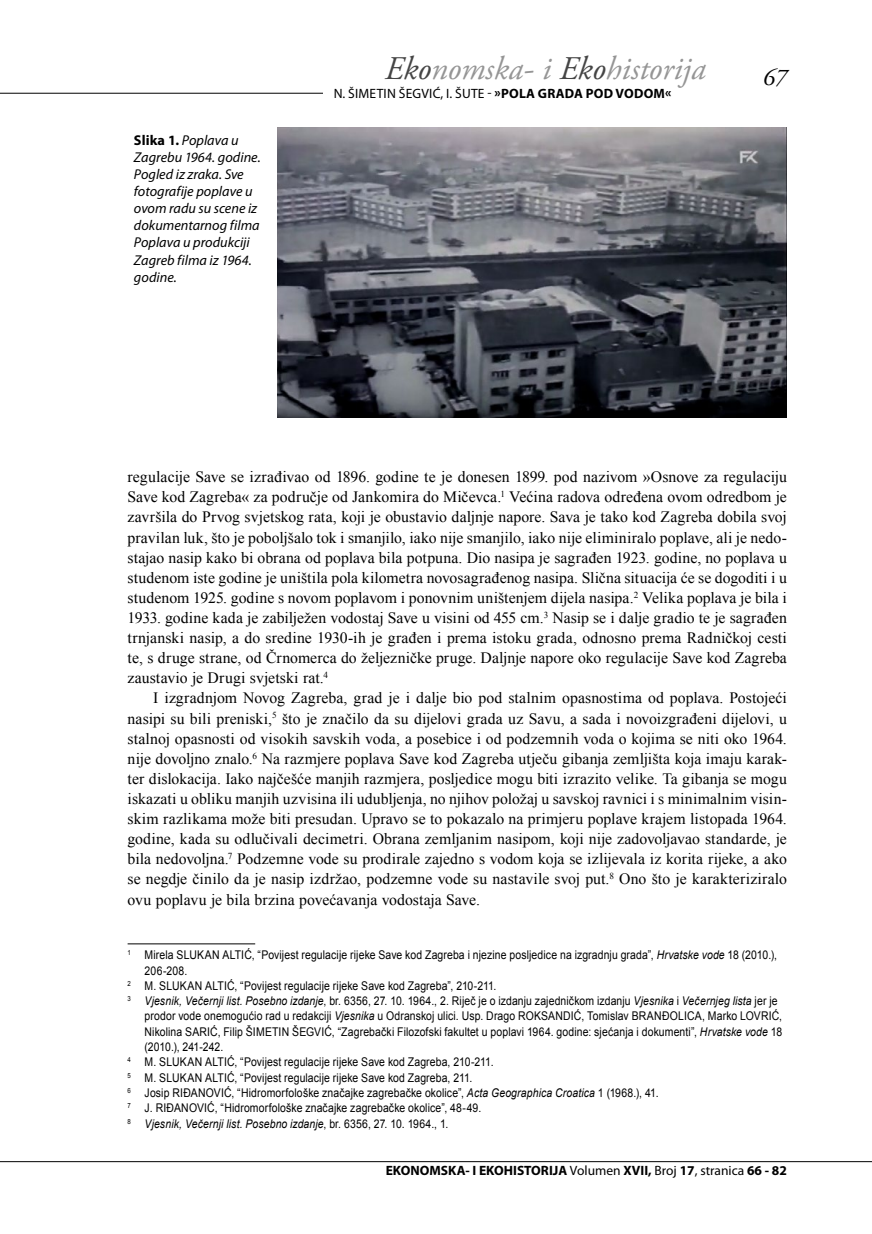
<style>
.page{position:relative;width:872px;height:1234px;background:#fff}
.page>*{position:absolute;margin:0;border:0;box-sizing:border-box;transform-origin:0 0}
.t1{font:italic 33px "Adobe Garamond Pro";color:#959595}
.t2{font:italic 24px "Adobe Garamond Pro";color:#000}
.t3{font:15.75px/20.1px "Times New Roman";color:#000;text-align:justify}
.t4{font:italic 14.25px/17.1px "Myriad Pro";color:#000}
.t5{font:700 13.5px "Myriad Pro";color:#000}
.t6{font:13.5px "Myriad Pro";letter-spacing:.015em;color:#000}
.t7{font:12px "Arial";letter-spacing:.01em;color:#000;scale:.87 1}
.t8{font:italic 12px "Arial";letter-spacing:.01em;color:#000;scale:.87 1}
.t9{font:12px "Arial";letter-spacing:-.01em;color:#000;scale:.87 1}
.s1{font-weight:700;font-style:normal}
.s2{color:#454545}
.s3{font-weight:700}
.s4{font-style:italic}
.s5{font-style:normal}
.s6{font-weight:400}
</style>
<div class="page">
<hr style="left:0;top:93px;width:518px;height:1px;background:#000">
<hr style="left:0;top:1160px;width:872px;height:1px;background:#000">
<div style="left:323px;top:88px;width:348px;height:17px;background:#fff"></div>
<hr style="left:128px;top:943px;width:127px;height:1px;background:#000">
<img style="left:277px;top:128px;width:510px;height:290px">
<p class="t4" style="left:134px;top:131px;width:128px"><span class="s1">Slika 1.</span> Poplava u<br>Zagrebu 1964. godine.<br>Pogled iz zraka. Sve fotografije poplave u ovom radu su scene iz dokumentarnog filma<br>Poplava u produkciji<br>Zagreb filma iz 1964. godine.</p>
<h1 class="t1" style="left:385px;top:48px;width:322px"><span class="s2">Eko</span>nomska- i <span class="s2">Eko</span>historija</h1>
<p class="t6" style="left:334px;top:85px;width:339px">N. ŠIMETIN ŠEGVIĆ, I. ŠUTE - <span class="s3">»POLA GRADA POD VODOM«</span></p>
<h2 class="t2" style="left:763px;top:63px;width:25px">67</h2>
<p class="t3" style="left:128px;top:466px;width:661px">regulacije Save se izrađivao od 1896. godine te je donesen 1899. pod nazivom »Osnove za regulaciju Save kod Zagreba« za područje od Jankomira do Mičevca.<sup>1</sup> Većina radova određena ovom odredbom je završila do Prvog svjetskog rata, koji je obustavio daljnje napore. Sava je tako kod Zagreba dobila svoj pravilan luk, što je poboljšalo tok i smanjilo, iako nije smanjilo, iako nije eliminiralo poplave, ali je nedo&shy;stajao nasip kako bi obrana od poplava bila potpuna. Dio nasipa je sagrađen 1923. godine, no poplava u studenom iste godine je uništila pola kilometra novosagrađenog nasipa. Slična situacija će se dogoditi i u studenom 1925. godine s novom poplavom i ponovnim uništenjem dijela nasipa.<sup>2</sup> Velika poplava je bila i 1933. godine kada je zabilježen vodostaj Save u visini od 455 cm.<sup>3</sup> Nasip se i dalje gradio te je sagrađen trnjanski nasip, a do sredine 1930-ih je građen i prema istoku grada, odnosno prema Radničkoj cesti te, s druge strane, od Črnomerca do željezničke pruge. Daljnje napore oko regulacije Save kod Zagreba zaustavio je Drugi svjetski rat.<sup>4</sup></p>
<p class="t3" style="left:128px;top:687px;width:661px;text-indent:26px">I izgradnjom Novog Zagreba, grad je i dalje bio pod stalnim opasnostima od poplava. Postojeći nasipi su bili preniski,<sup>5</sup> što je značilo da su dijelovi grada uz Savu, a sada i novoizgrađeni dijelovi, u stalnoj opasnosti od visokih savskih voda, a posebice i od podzemnih voda o kojima se niti oko 1964. nije dovoljno znalo.<sup>6</sup> Na razmjere poplava Save kod Zagreba utječu gibanja zemljišta koja imaju karak&shy;ter dislokacija. Iako najčešće manjih razmjera, posljedice mogu biti izrazito velike. Ta gibanja se mogu iskazati u obliku manjih uzvisina ili udubljenja, no njihov položaj u savskoj ravnici i s minimalnim visin&shy;skim razlikama može biti presudan. Upravo se to pokazalo na primjeru poplave krajem listopada 1964. godine, kada su odlučivali decimetri. Obrana zemljanim nasipom, koji nije zadovoljavao standarde, je bila nedovoljna.<sup>7</sup> Podzemne vode su prodirale zajedno s vodom koja se izlijevala iz korita rijeke, a ako se negdje činilo da je nasip izdržao, podzemne vode su nastavile svoj put.<sup>8</sup> Ono što je karakteriziralo ovu poplavu je bila brzina povećavanja vodostaja Save.</p>
<p class="t7" style="left:128px;top:946px;width:748px"><sup>1</sup> Mirela SLUKAN ALTIĆ, “Povijest regulacije rijeke Save kod Zagreba i njezine posljedice na izgradnju grada”, <span class="s4">Hrvatske vode</span> 18 (2010.),</p>
<p class="t7" style="left:145px;top:962px;width:51px">206-208.</p>
<p class="t7" style="left:128px;top:977px;width:425px"><sup>2</sup> M. SLUKAN ALTIĆ, “Povijest regulacije rijeke Save kod Zagreba”, 210-211.</p>
<p class="t7" style="left:128px;top:992px;width:748px"><sup>3</sup> <span class="s4">Vjesnik, Večernji list. Posebno izdanje</span>, br. 6356, 27. 10. 1964., 2. Riječ je o izdanju zajedničkom izdanju <span class="s4">Vjesnika</span> i <span class="s4">Večernjeg lista</span> jer je</p>
<p class="t7" style="left:145px;top:1008px;width:734px">prodor vode onemogućio rad u redakciji <span class="s4">Vjesnika</span> u Odranskoj ulici. Usp. Drago ROKSANDIĆ, Tomislav BRANĐOLICA, Marko LOVRIĆ,</p>
<p class="t7" style="left:145px;top:1023px;width:734px">Nikolina SARIĆ, Filip ŠIMETIN ŠEGVIĆ, “Zagrebački Filozofski fakultet u poplavi 1964. godine: sjećanja i dokumenti”, <span class="s4">Hrvatske vode</span> 18</p>
<p class="t9" style="left:145px;top:1038px;width:92px">(2010.), 241-242.</p>
<p class="t7" style="left:128px;top:1053px;width:422px"><sup>4</sup> M. SLUKAN ALTIĆ, “Povijest regulacije rijeke Save kod Zagreba, 210-211.</p>
<p class="t7" style="left:128px;top:1069px;width:398px"><sup>5</sup> M. SLUKAN ALTIĆ, “Povijest regulacije rijeke Save kod Zagreba, 211.</p>
<p class="t7" style="left:128px;top:1084px;width:612px"><sup>6</sup> Josip RIĐANOVIĆ, “Hidromorfološke značajke zagrebačke okolice”, <span class="s4">Acta Geographica Croatica</span> 1 (1968.), 41.</p>
<p class="t7" style="left:128px;top:1099px;width:408px"><sup>7</sup> J. RIĐANOVIĆ, “Hidromorfološke značajke zagrebačke okolice”, 48-49.</p>
<p class="t8" style="left:128px;top:1115px;width:370px"><sup>8</sup> Vjesnik, Večernji list. Posebno izdanje<span class="s5">, br. 6356, 27. 10. 1964., 1.</span></p>
<p class="t5" style="left:386px;top:1161px;width:402px">EKONOMSKA- I EKOHISTORIJA <span class="s6">Volumen</span> XVII, <span class="s6">Broj</span> 17<span class="s6">, stranica</span> 66 - 82</p>
</div>
